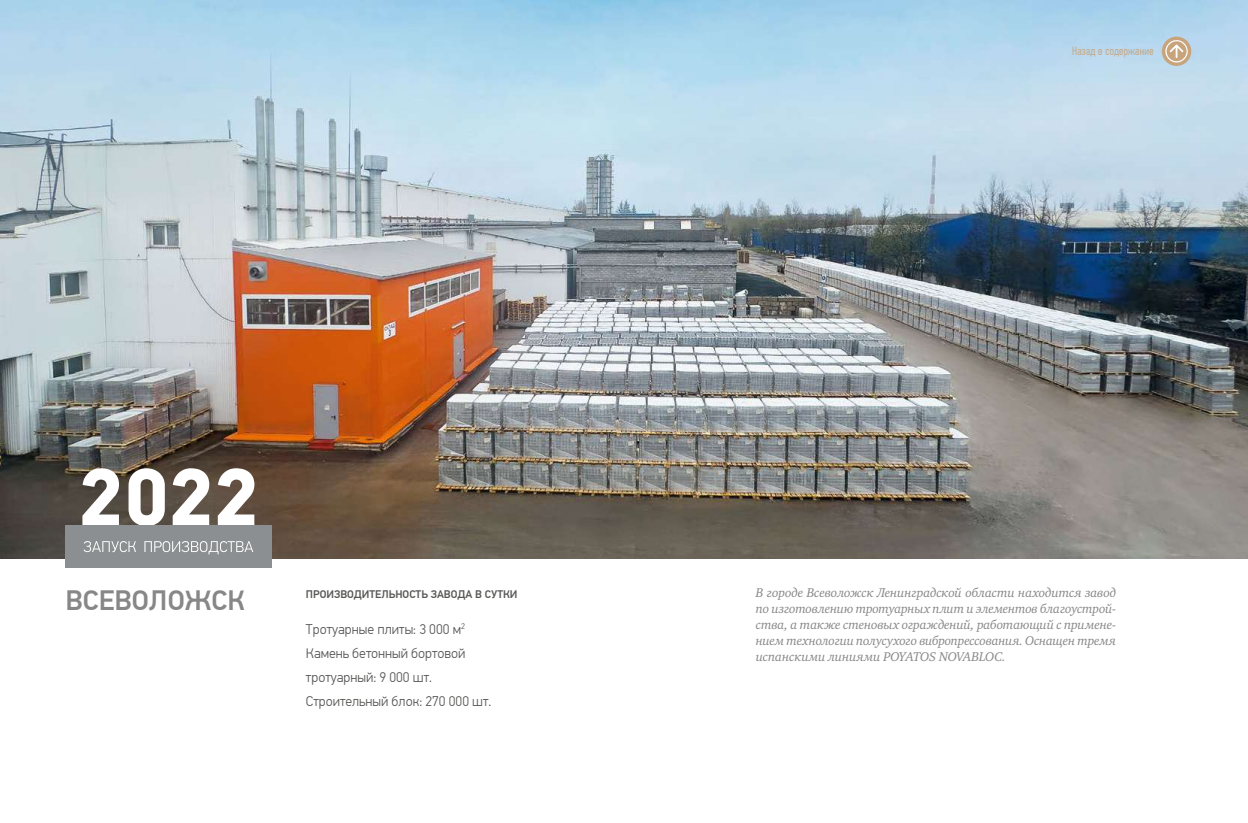
<style>
.page{position:relative;width:1248px;height:823px;background:#fff}
.page>*{position:absolute;margin:0;border:0;box-sizing:border-box;transform-origin:0 0}
.t1{font:700 82px "PF Din Text Pro";color:#fff}
.t2{font:500 28px "PF Din Text Pro";color:#878787}
.t3{font:300 14px/24px "PF Din Text Pro";color:#575756}
.t4{font:italic 13px/16px "Charter C";letter-spacing:-.015em;color:#878787;text-align:justify}
.t5{font:300 12px "PF Din Text Comp Pro";letter-spacing:.02em;color:#c7a47c}
.t6{font:500 11px "PF Din Text Pro";color:#575756}
</style>
<div class="page">
<img style="left:0;top:0;width:1247px;height:558px">
<div style="left:65px;top:524px;width:206px;height:43px;background:#8b8f91"></div>
<svg style="left:83px;top:541px;width:170px;height:13px"></svg>
<svg style="left:1161px;top:37px;width:30px;height:29px"></svg>
<svg style="left:1165px;top:38px;width:24px;height:24px"></svg>
<h1 class="t1" style="left:78px;top:447px;width:182px">2022</h1>
<h2 class="t2" style="left:65px;top:583px;width:181px">ВСЕВОЛОЖСК</h2>
<p class="t6" style="left:306px;top:587px;width:213px">ПРОИЗВОДИТЕЛЬНОСТЬ ЗАВОДА В СУТКИ</p>
<p class="t3" style="left:306px;top:617px;width:187px">Тротуарные плиты: 3 000 м<sup>2<br></sup>Камень бетонный бортовой тротуарный: 9 000 шт.<br>Строительный блок: 270 000 шт.</p>
<p class="t5" style="left:1072px;top:44px;width:83px">Назад в содержание</p>
<p class="t4" style="left:755px;top:584px;width:362px">В городе Всеволожск Ленинградской области находится завод по изготовлению тротуарных плит и элементов благоустрой&shy;ства, а также стеновых ограждений, работающий с примене&shy;нием технологии полусухого вибропрессования. Оснащен тремя испанскими линиями POYATOS NOVABLOC.</p>
</div>
